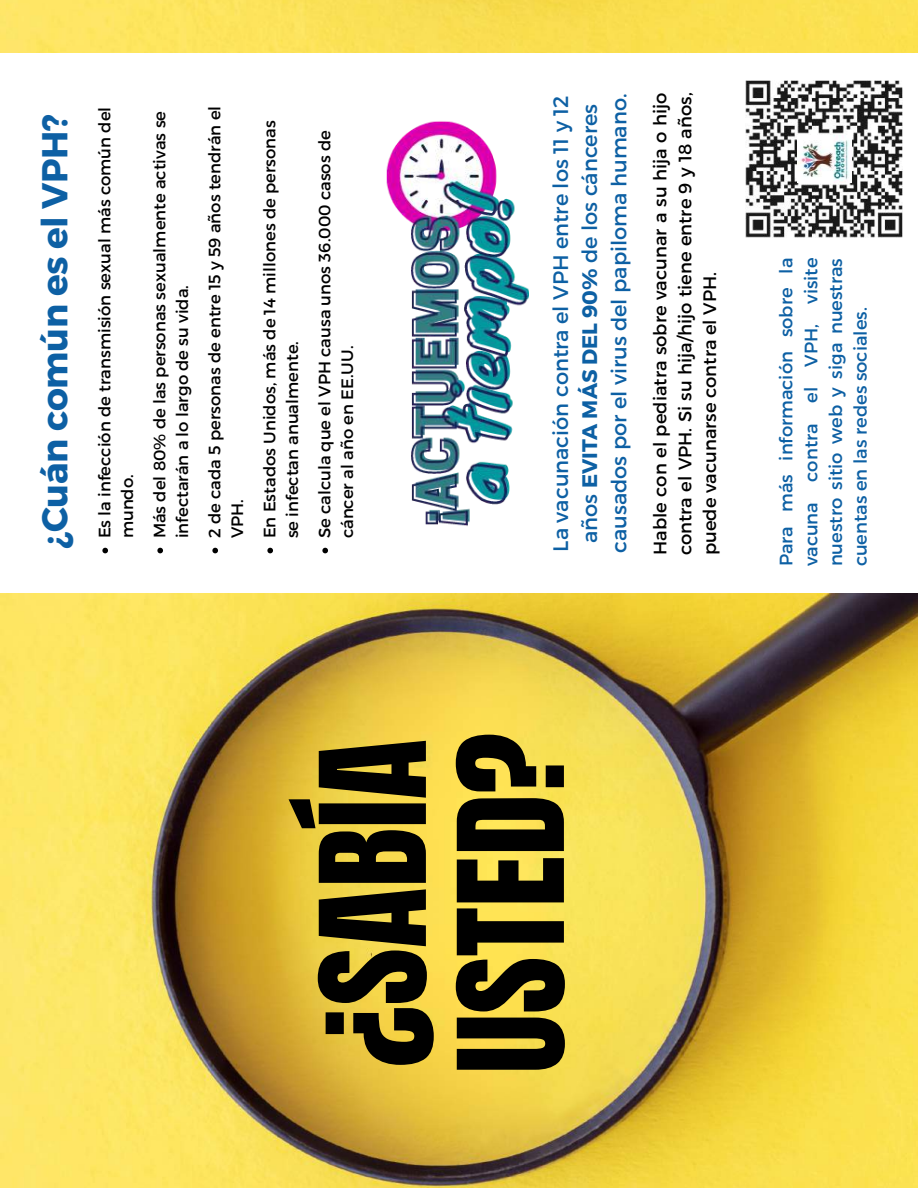
<style>
.page{position:relative;width:918px;height:1188px;background:#fff}
.page>*{position:absolute;margin:0;border:0;box-sizing:border-box;transform-origin:0 0}
.t1{font:124.8px/138px "Anton";color:#000}
.t2{font:700 36px "Montserrat";letter-spacing:-.01em;color:#0d60a4}
.t3{font:21px/29.2px "Montserrat";color:#0d60a4;text-align:center}
.t4{font:18px/24.8px "Montserrat";color:#000;text-align:justify}
.t5{font:18px/24.8px "Montserrat";color:#0d60a4;text-align:justify}
.t6{font:16.5px/22.5px "Montserrat";color:#000}
.s1{font-weight:700}
</style>
<div class="page">
<img style="left:0;top:0;width:918px;height:53px">
<img style="left:386px;top:121px;width:143px;height:405px">
<img style="left:0;top:594px;width:918px;height:594px">
<img style="left:745px;top:80px;width:158px;height:158px">
<img style="left:797px;top:135px;width:54px;height:47px">
<svg style="left:102px;top:548px;width:6px;height:5px"></svg>
<svg style="left:157px;top:548px;width:6px;height:5px"></svg>
<svg style="left:212px;top:548px;width:6px;height:5px"></svg>
<svg style="left:267px;top:548px;width:6px;height:5px"></svg>
<svg style="left:322px;top:548px;width:6px;height:5px"></svg>
<h2 class="t2" style="left:31px;top:549px;width:437px;rotate:-90deg">¿Cuán común es el VPH?</h2>
<p class="t6" style="left:93px;top:538px;width:433px;rotate:-90deg">Es la infección de transmisión sexual más común del mundo.</p>
<p class="t6" style="left:148px;top:538px;width:429px;rotate:-90deg">Más del 80% de las personas sexualmente activas se infectarán a lo largo de su vida.</p>
<p class="t6" style="left:203px;top:538px;width:434px;rotate:-90deg">2 de cada 5 personas de entre 15 y 59 años tendrán el<br>VPH.</p>
<p class="t6" style="left:258px;top:538px;width:420px;rotate:-90deg">En Estados Unidos, más de 14 millones de personas se infectan anualmente.</p>
<p class="t6" style="left:313px;top:538px;width:409px;rotate:-90deg">Se calcula que el VPH causa unos 36.000 casos de cáncer al año en EE.UU.</p>
<p class="t3" style="left:545px;top:553px;width:461px;rotate:-90deg">La vacunación contra el VPH entre los 11 y 12 años <span class="s1">EVITA MÁS DEL 90%</span> de los cánceres causados por el virus del papiloma humano.</p>
<p class="t4" style="left:647px;top:555px;width:464px;rotate:-90deg">Hable con el pediatra sobre vacunar a su hija o hijo contra el VPH. Si su hija/hijo tiene entre 9 y 18 años, puede vacunarse contra el VPH.</p>
<p class="t5" style="left:773px;top:566px;width:310px;rotate:-90deg">Para más información sobre la vacuna contra el VPH, visite nuestro sitio web y siga nuestras cuentas en las redes sociales.</p>
<h1 class="t1" style="left:306px;top:1073px;width:342px;rotate:-90deg">¿SABÍA<br>USTED?</h1>
</div>
